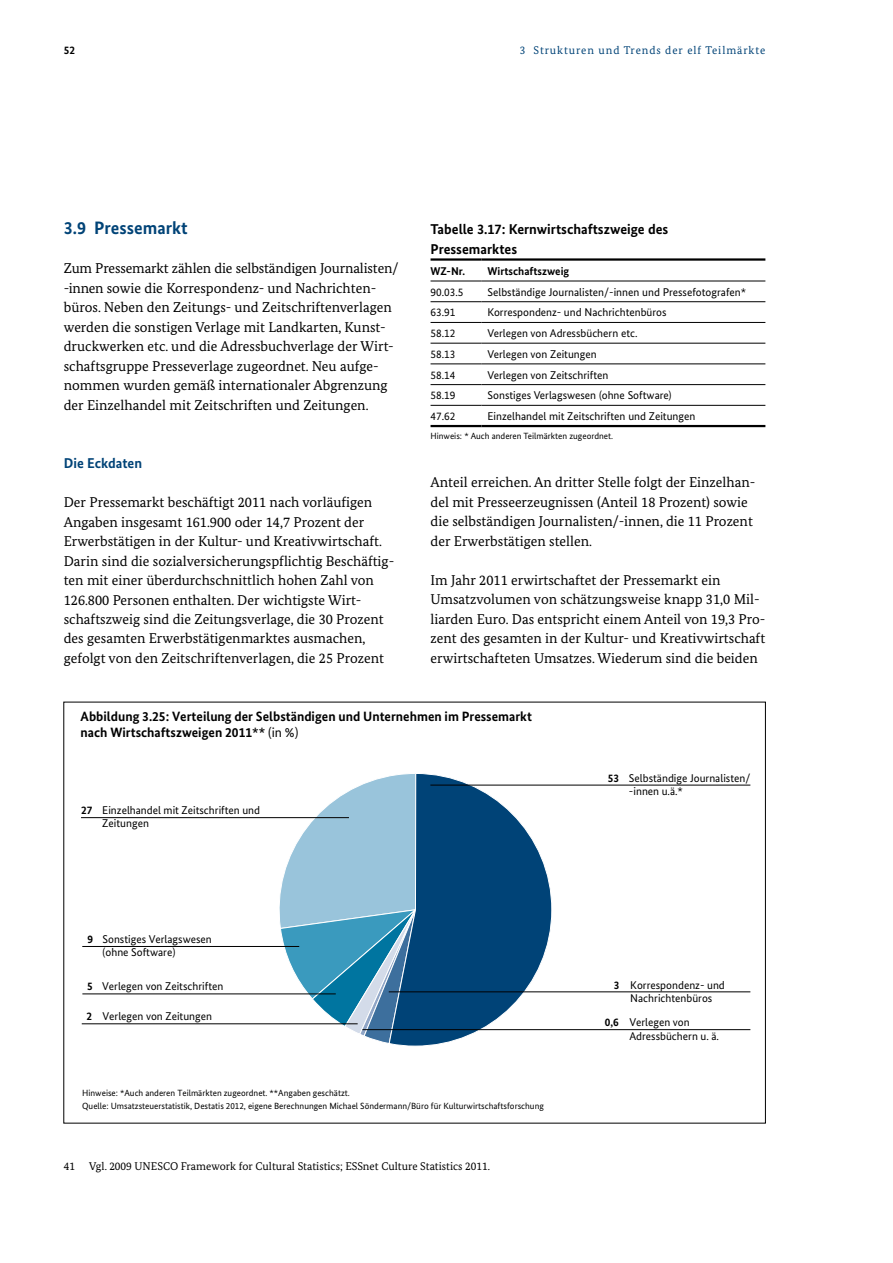
<style>
.page{position:relative;width:893px;height:1263px;background:#fff}
.page>*{position:absolute;margin:0;border:0;box-sizing:border-box;transform-origin:0 0}
.t1{font:700 18px "Bundes Sans";color:#004377}
.t2{font:14.25px/19.5px "Bundes Serif";color:#000}
.t3{font:700 14.25px/19.5px "Bundes Sans";color:#000}
.t4{font:700 14.25px "Bundes Sans";color:#004377}
.t5{font:700 13.5px/16.2px "Bundes Sans";color:#000}
.t6{font:11.25px/13.5px "Bundes Sans";color:#000}
.t7{font:11.25px "Bundes Serif";color:#000}
.t8{font:11.25px "Bundes Serif";letter-spacing:.08em;color:#004377}
.t9{font:700 11.25px "Bundes Sans";color:#000}
.t10{font:9px/12.8px "Bundes Sans";color:#000}
.s1{font-weight:400}
.s2{font-weight:700}
</style>
<div class="page">
<hr style="left:431px;top:281px;width:51px;height:1px;background:#000">
<hr style="left:482px;top:281px;width:283px;height:1px;background:#000">
<hr style="left:431px;top:301px;width:51px;height:1px;background:#000">
<hr style="left:482px;top:301px;width:283px;height:1px;background:#000">
<hr style="left:431px;top:322px;width:51px;height:1px;background:#000">
<hr style="left:482px;top:322px;width:283px;height:1px;background:#000">
<hr style="left:431px;top:343px;width:51px;height:1px;background:#000">
<hr style="left:482px;top:343px;width:283px;height:1px;background:#000">
<hr style="left:431px;top:363px;width:51px;height:1px;background:#000">
<hr style="left:482px;top:363px;width:283px;height:1px;background:#000">
<hr style="left:431px;top:384px;width:51px;height:1px;background:#000">
<hr style="left:482px;top:384px;width:283px;height:1px;background:#000">
<hr style="left:431px;top:405px;width:51px;height:1px;background:#000">
<hr style="left:482px;top:405px;width:283px;height:1px;background:#000">
<hr style="left:431px;top:425px;width:51px;height:2px;background:#000">
<hr style="left:482px;top:425px;width:283px;height:2px;background:#000">
<hr style="left:431px;top:258px;width:51px;height:3px;background:#000">
<hr style="left:482px;top:258px;width:283px;height:3px;background:#000">
<svg style="left:270px;top:777px;width:118px;height:267px"></svg>
<svg style="left:388px;top:773px;width:165px;height:274px"></svg>
<hr style="left:430px;top:785px;width:320px;height:1px;background:#000">
<hr style="left:82px;top:993px;width:254px;height:1px;background:#000">
<hr style="left:82px;top:1023px;width:276px;height:1px;background:#000">
<hr style="left:82px;top:946px;width:217px;height:1px;background:#000">
<hr style="left:81px;top:817px;width:268px;height:1px;background:#000">
<hr style="left:389px;top:991px;width:361px;height:1px;background:#000">
<hr style="left:362px;top:1029px;width:388px;height:1px;background:#000">
<p class="t9" style="left:64px;top:43px;width:13px">52</p>
<p class="t8" style="left:520px;top:43px;width:247px">3 Strukturen und Trends der elf Teilmärkte</p>
<p class="t1" style="left:64px;top:217px;width:125px">3.9 Pressemarkt</p>
<p class="t2" style="left:64px;top:258px;width:336px">Zum Pressemarkt zählen die selbständigen Journalisten/ -innen sowie die Korrespondenz- und Nachrichten&shy;büros. Neben den Zeitungs- und Zeitschriftenverlagen werden die sonstigen Verlage mit Landkarten, Kunst&shy;druckwerken etc. und die Adressbuchverlage der Wirt&shy;schaftsgruppe Presseverlage zugeordnet. Neu aufge&shy;nommen wurden gemäß internationaler Abgrenzung der Einzelhandel mit Zeitschriften und Zeitungen.</p>
<p class="t4" style="left:64px;top:454px;width:80px">Die Eckdaten</p>
<p class="t2" style="left:64px;top:492px;width:332px">Der Pressemarkt beschäftigt 2011 nach vorläufigen Angaben insgesamt 161.900 oder 14,7 Prozent der Erwerbstätigen in der Kultur- und Kreativwirtschaft.<br>Darin sind die sozialversicherungspflichtig Beschäftig&shy;ten mit einer überdurchschnittlich hohen Zahl von 126.800 Personen enthalten. Der wichtigste Wirt&shy;schaftszweig sind die Zeitungsverlage, die 30 Prozent des gesamten Erwerbstätigenmarktes ausmachen, gefolgt von den Zeitschriftenverlagen, die 25 Prozent</p>
<p class="t3" style="left:431px;top:219px;width:239px">Tabelle 3.17: Kernwirtschaftszweige des<br>Pressemarktes</p>
<p class="t9" style="left:431px;top:264px;width:36px">WZ-Nr.</p>
<p class="t9" style="left:488px;top:264px;width:83px">Wirtschaftszweig</p>
<p class="t6" style="left:431px;top:285px;width:35px">90.03.5</p>
<p class="t6" style="left:488px;top:285px;width:260px">Selbständige Journalisten/-innen und Pressefotografen*</p>
<p class="t6" style="left:431px;top:306px;width:26px">63.91</p>
<p class="t6" style="left:488px;top:306px;width:180px">Korrespondenz- und Nachrichtenbüros</p>
<p class="t6" style="left:431px;top:326px;width:26px">58.12</p>
<p class="t6" style="left:488px;top:326px;width:152px">Verlegen von Adressbüchern etc.</p>
<p class="t6" style="left:431px;top:347px;width:26px">58.13</p>
<p class="t6" style="left:488px;top:347px;width:111px">Verlegen von Zeitungen</p>
<p class="t6" style="left:431px;top:368px;width:26px">58.14</p>
<p class="t6" style="left:488px;top:368px;width:122px">Verlegen von Zeitschriften</p>
<p class="t6" style="left:431px;top:389px;width:26px">58.19</p>
<p class="t6" style="left:488px;top:389px;width:186px">Sonstiges Verlagswesen (ohne Software)</p>
<p class="t6" style="left:431px;top:409px;width:26px">47.62</p>
<p class="t6" style="left:488px;top:409px;width:209px">Einzelhandel mit Zeitschriften und Zeitungen</p>
<p class="t10" style="left:431px;top:429px;width:184px">Hinweis: * Auch anderen Teilmärkten zugeordnet.</p>
<p class="t2" style="left:431px;top:473px;width:326px">Anteil erreichen. An dritter Stelle folgt der Einzelhan&shy;del mit Presseerzeugnissen (Anteil 18 Prozent) sowie die selbständigen Journalisten/-innen, die 11 Prozent der Erwerbstätigen stellen.</p>
<p class="t2" style="left:431px;top:570px;width:336px">Im Jahr 2011 erwirtschaftet der Pressemarkt ein Umsatzvolumen von schätzungsweise knapp 31,0 Mil&shy;liarden Euro. Das entspricht einem Anteil von 19,3 Pro&shy;zent des gesamten in der Kultur- und Kreativwirtschaft erwirtschafteten Umsatzes. Wiederum sind die beiden</p>
<p class="t5" style="left:81px;top:708px;width:453px">Abbildung 3.25: Verteilung der Selbständigen und Unternehmen im Pressemarkt nach Wirtschaftszweigen 2011** <span class="s1">(in %)</span></p>
<p class="t6" style="left:102px;top:803px;width:159px;text-indent:-21px"><span class="s2">27</span> Einzelhandel mit Zeitschriften und<br>Zeitungen</p>
<p class="t6" style="left:102px;top:932px;width:111px;text-indent:-15px"><span class="s2">9</span> Sonstiges Verlagswesen (ohne Software)</p>
<p class="t6" style="left:87px;top:979px;width:138px"><span class="s2">5</span> Verlegen von Zeitschriften</p>
<p class="t6" style="left:86px;top:1009px;width:127px"><span class="s2">2</span> Verlegen von Zeitungen</p>
<p class="t10" style="left:82px;top:1087px;width:463px">Hinweise: *Auch anderen Teilmärkten zugeordnet. **Angaben geschätzt.<br>Quelle: Umsatzsteuerstatistik, Destatis 2012, eigene Berechnungen Michael Söndermann/Büro für Kulturwirtschaftsforschung</p>
<p class="t7" style="left:64px;top:1159px;width:13px">41</p>
<p class="t7" style="left:89px;top:1159px;width:402px">Vgl. 2009 UNESCO Framework for Cultural Statistics; ESSnet Culture Statistics 2011.</p>
<p class="t6" style="left:629px;top:771px;width:123px;text-indent:-21px"><span class="s2">53</span> Selbständige Journalisten/ -innen u.ä.*</p>
<p class="t6" style="left:614px;top:978px;width:113px;text-align:center"><span class="s2">3</span> Korrespondenz- und<br>Nachrichtenbüros</p>
<p class="t6" style="left:629px;top:1016px;width:91px;text-indent:-25px"><span class="s2">0,6</span> Verlegen von<br>Adressbüchern u. ä.</p>
</div>
